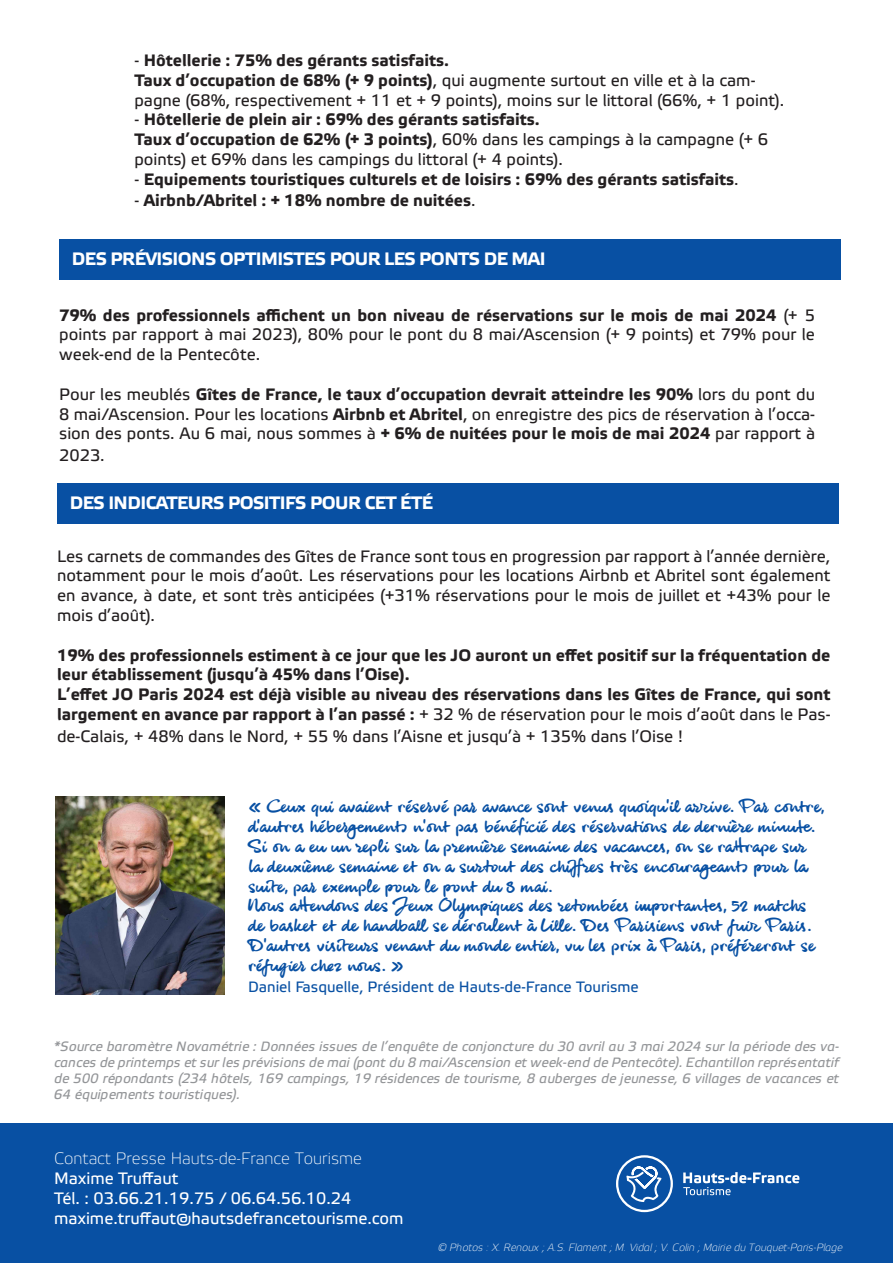
<style>
.page{position:relative;width:893px;height:1263px;background:#fff}
.page>*{position:absolute;margin:0;border:0;box-sizing:border-box;transform-origin:0 0}
.t1{font:700 18px "Etelka Text Pro";letter-spacing:-.03em;color:#fff}
.t2{font:16.5px/19.8px "Etelka Text Pro";color:#231f20;text-align:justify}
.t3{font:16.5px/19.8px "black Hand";letter-spacing:-.01em;color:#0850a3}
.t4{font:700 16.5px/19.8px "Etelka Text Pro";color:#231f20}
.t5{font:16.5px "Etelka Text Pro";color:#fff}
.t6{font:16.5px "Etelka Thin Pro";color:#fff}
.t7{font:15px "Etelka Text Pro";color:#0850a3}
.t8{font:italic 13.5px/16.2px "Etelka Text Pro";color:#939598;text-align:justify}
.t9{font:italic 10.5px "Etelka Thin Pro";color:#fff}
.s1{font-weight:400}
.s2{font-weight:700}
</style>
<div class="page">
<div style="left:0;top:1123px;width:893px;height:140px;background:#0850a3"></div>
<div style="left:59px;top:239px;width:782px;height:41px;background:#0850a3"></div>
<div style="left:57px;top:483px;width:782px;height:41px;background:#0850a3"></div>
<img style="left:55px;top:797px;width:170px;height:197px">
<svg style="left:616px;top:1155px;width:183px;height:57px"></svg>
<p class="t4" style="left:134px;top:51px;width:316px"><span class="s1">-</span> Hôtellerie : 75% des gérants satisfaits.</p>
<p class="t2" style="left:134px;top:71px;width:651px"><span class="s2">Taux d’occupation de 68% (+ 9 points)</span>, qui augmente surtout en ville et à la cam&shy;pagne (68%, respectivement + 11 et + 9 points), moins sur le littoral (66%, + 1 point).</p>
<p class="t4" style="left:134px;top:111px;width:407px"><span class="s1">-</span> Hôtellerie de plein air : 69% des gérants satisfaits.</p>
<p class="t2" style="left:134px;top:131px;width:635px"><span class="s2">Taux d’occupation de 62% (+ 3 points)</span>, 60% dans les campings à la campagne (+ 6 points) et 69% dans les campings du littoral (+ 4 points).</p>
<p class="t4" style="left:134px;top:170px;width:606px"><span class="s1">-</span> Equipements touristiques culturels et de loisirs : 69% des gérants satisfaits<span class="s1">.</span></p>
<p class="t4" style="left:134px;top:192px;width:343px"><span class="s1">-</span> Airbnb/Abritel : + 18% nombre de nuitées<span class="s1">.</span></p>
<p class="t1" style="left:72px;top:249px;width:475px">DES PRÉVISIONS OPTIMISTES POUR LES PONTS DE MAI</p>
<p class="t2" style="left:59px;top:306px;width:757px"><span class="s2">79% des professionnels affichent un bon niveau de réservations sur le mois de mai 2024</span> (+ 5 points par rapport à mai 2023), 80% pour le pont du 8 mai/Ascension (+ 9 points) et 79% pour le week-end de la Pentecôte.</p>
<p class="t2" style="left:59px;top:385px;width:757px">Pour les meublés <span class="s2">Gîtes de France, le taux d’occupation devrait atteindre les 90%</span> lors du pont du 8 mai/Ascension. Pour les locations <span class="s2">Airbnb et Abritel</span>, on enregistre des pics de réservation à l’occa&shy;sion des ponts. Au 6 mai, nous sommes à <span class="s2">+ 6% de nuitées pour le mois de mai 2024</span> par rapport à</p>
<p class="t2" style="left:59px;top:446px;width:47px">2023.</p>
<p class="t1" style="left:70px;top:492px;width:365px">DES INDICATEURS POSITIFS POUR CET ÉTÉ</p>
<p class="t2" style="left:57px;top:547px;width:775px">Les carnets de commandes des Gîtes de France sont tous en progression par rapport à l’année dernière, notamment pour le mois d’août. Les réservations pour les locations Airbnb et Abritel sont également en avance, à date, et sont très anticipées (+31% réservations pour le mois de juillet et +43% pour le mois d’août).</p>
<p class="t4" style="left:57px;top:646px;width:775px">19% des professionnels estiment à ce jour que les JO auront un effet positif sur la fréquentation de leur établissement (jusqu’à 45% dans l’Oise).</p>
<p class="t4" style="left:57px;top:685px;width:775px">L’effet JO Paris 2024 est déjà visible au niveau des réservations dans les Gîtes de France, qui sont largement en avance par rapport à l’an passé : <span class="s1">+ 32 % de réservation pour le mois d’août dans le Pas-</span></p>
<p class="t2" style="left:57px;top:727px;width:628px">de-Calais, + 48% dans le Nord, + 55 % dans l’Aisne et jusqu’à + 135% dans l’Oise !</p>
<p class="t3" style="left:248px;top:797px;width:578px">« Ceux qui avaient réservé par avance sont venus quoiqu’il arrive. Par contre, d’autres hébergements n’ont pas bénéficié des réservations de dernière minute.</p>
<p class="t3" style="left:248px;top:836px;width:560px;text-align:justify">Si on a eu un repli sur la première semaine des vacances, on se rattrape sur la deuxième semaine et on a surtout des chiffres très encourageants pour la suite, par exemple pour le pont du 8 mai.</p>
<p class="t3" style="left:248px;top:896px;width:568px">Nous attendons des Jeux Olympiques des retombées importantes, 52 matchs de basket et de handball se déroulent à Lille. Des Parisiens vont fuir Paris.<br>D’autres visiteurs venant du monde entier, vu les prix à Paris, préféreront se réfugier chez nous. »</p>
<p class="t7" style="left:248px;top:978px;width:392px">Daniel Fasquelle, Président de Hauts-de-France Tourisme</p>
<p class="t8" style="left:54px;top:1038px;width:787px">*Source baromètre Novamétrie : Données issues de l’enquête de conjoncture du 30 avril au 3 mai 2024 sur la période des va&shy;cances de printemps et sur les prévisions de mai (pont du 8 mai/Ascension et week-end de Pentecôte). Echantillon représentatif de 500 répondants (234 hôtels, 169 campings, 19 résidences de tourisme, 8 auberges de jeunesse, 6 villages de vacances et 64 équipements touristiques).</p>
<p class="t6" style="left:54px;top:1150px;width:309px">Contact Presse Hauts-de-France Tourisme</p>
<p class="t5" style="left:54px;top:1169px;width:126px">Maxime Truffaut</p>
<p class="t5" style="left:54px;top:1189px;width:299px">Tél. : 03.66.21.19.75 / 06.64.56.10.24</p>
<p class="t5" style="left:54px;top:1209px;width:351px">maxime.truffaut@hautsdefrancetourisme.com</p>
<p class="t9" style="left:438px;top:1242px;width:406px">© Photos : X. Renoux ; A.S. Flament ; M. Vidal ; V. Colin ; Mairie du Touquet-Paris-Plage</p>
</div>
